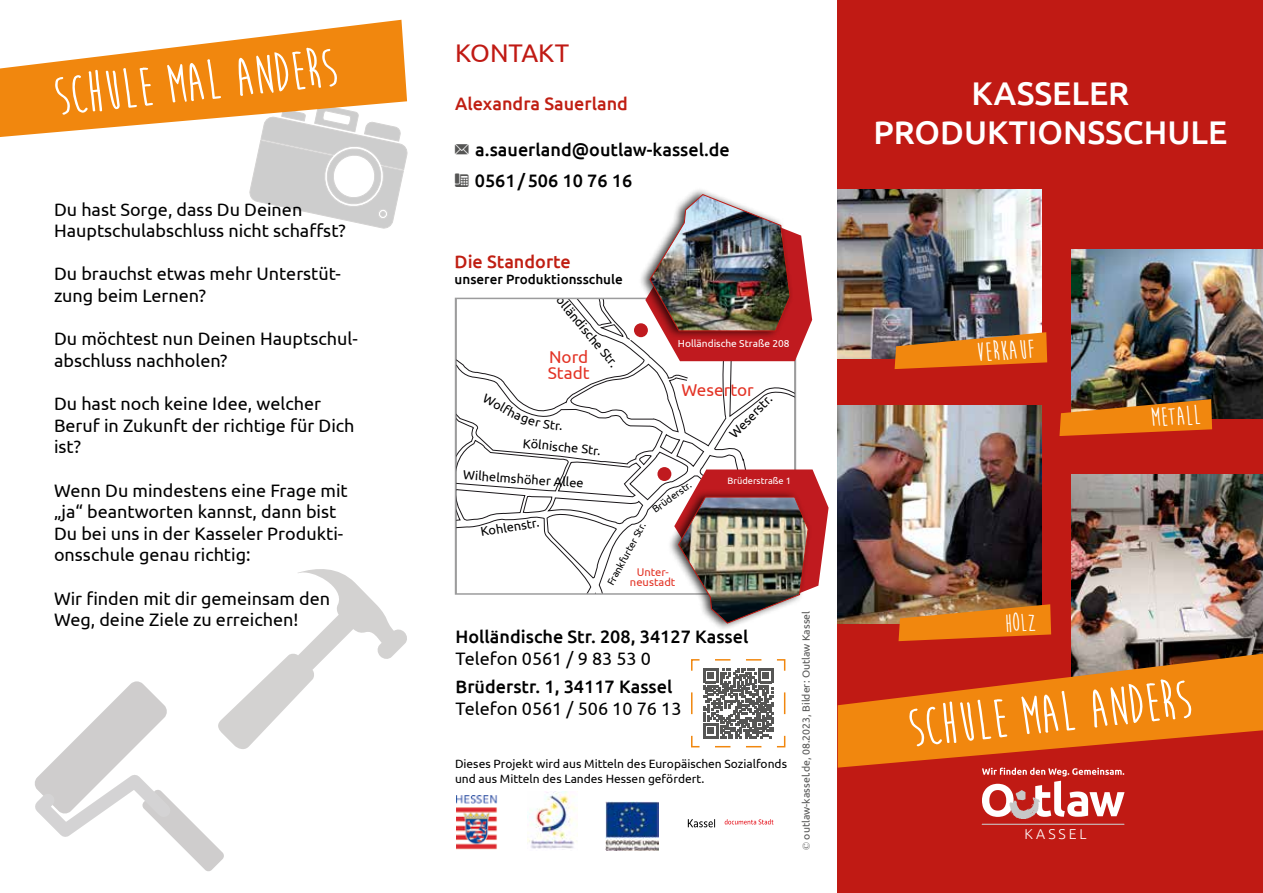
<style>
.page{position:relative;width:1263px;height:893px;background:#fff}
.page>*{position:absolute;margin:0;border:0;box-sizing:border-box;transform-origin:0 0}
.t1{font:700 55.5px "Moon Flower";color:#fff}
.t2{font:500 32.85px/39.5px "Ubuntu";color:#fff;text-align:center}
.t3{font:700 27px "Moon Flower";color:#fff}
.t4{font:25.5px "Ubuntu";color:#c01a14}
.t5{font:700 24px "Moon Flower";color:#fff}
.t6{font:18px/21.6px "Ubuntu";color:#000}
.t7{font:500 18px/30.6px "Ubuntu";color:#000}
.t8{font:500 18px "Ubuntu";color:#c01e12}
.t9{font:17.1px/16.2px "Ubuntu";color:#e33426}
.t10{font:300 14.1px "Ubuntu";letter-spacing:.2em;color:#fff}
.t11{font:500 13.5px "Ubuntu";color:#000}
.t12{font:12.9px "Ubuntu";color:#000}
.t13{font:12px/14.4px "Ubuntu";color:#000}
.t14{font:11.1px/10.6px "Ubuntu";color:#e33426;text-align:center}
.t15{font:10.5px "Ubuntu";color:#565655}
.t16{font:10.2px "Ubuntu";color:#fff}
.t17{font:10.05px "Ubuntu";color:#000}
.t18{font:9.3px "Ubuntu";color:#fff}
.s1{font-family:"Web Hosting Hub Glyphs";font-weight:400;font-size:13.5px;color:#565655}
.s2{font-family:"Times New Roman"}
.s3{font-size:27px}
</style>
<div class="page">
<svg style="left:249px;top:137px;width:159px;height:92px"></svg>
<div style="left:838px;top:0;width:425px;height:893px;background:#c01a14"></div>
<img style="left:1072px;top:475px;width:191px;height:179px">
<svg style="left:838px;top:654px;width:425px;height:114px;fill:#f1870e"></svg>
<svg style="left:0;top:20px;width:407px;height:117px;fill:#f1870e"></svg>
<hr style="left:982px;top:824px;width:142px;height:1px;background:#c7c7c7">
<img style="left:1016px;top:817px;width:15px;height:1px">
<svg style="left:982px;top:768px;width:142px;height:49px"></svg>
<img style="left:838px;top:189px;width:204px;height:169px">
<img style="left:1072px;top:250px;width:191px;height:169px">
<img style="left:838px;top:405px;width:204px;height:218px">
<svg style="left:895px;top:332px;width:152px;height:37px;background:#cd731e"></svg>
<svg style="left:1059px;top:399px;width:153px;height:37px;background:#cf6d15"></svg>
<svg style="left:898px;top:604px;width:153px;height:37px;background:#dd7b1c"></svg>
<div style="left:638px;top:188px;width:156px;height:152px;background:#000;opacity:.75"></div>
<img style="left:605px;top:801px;width:54px;height:49px">
<img style="left:528px;top:791px;width:50px;height:59px">
<img style="left:456px;top:795px;width:42px;height:55px">
<svg style="left:688px;top:819px;width:27px;height:8px"></svg>
<svg style="left:725px;top:819px;width:48px;height:5px"></svg>
<svg style="left:35px;top:569px;width:372px;height:303px"></svg>
<div style="left:667px;top:489px;width:144px;height:142px;background:#000;opacity:.75"></div>
<svg style="left:691px;top:659px;width:95px;height:89px"></svg>
<img style="left:455px;top:194px;width:373px;height:430px">
<h1 class="t1" style="left:51px;top:68px;width:286px;rotate:-6deg">SCHULE MAL ANDERS</h1>
<p class="t6" style="left:54px;top:198px;width:293px">Du hast Sorge, dass Du Deinen<br>Hauptschulabschluss nicht schaffst?</p>
<p class="t6" style="left:54px;top:263px;width:288px">Du brauchst etwas mehr Unterstüt&shy;zung beim Lernen?</p>
<p class="t6" style="left:54px;top:328px;width:305px">Du möchtest nun Deinen Hauptschul&shy;abschluss nachholen?</p>
<p class="t6" style="left:54px;top:392px;width:302px">Du hast noch keine Idee, welcher<br>Beruf in Zukunft der richtige für Dich ist?</p>
<p class="t6" style="left:54px;top:479px;width:295px">Wenn Du mindestens eine Frage mit „ja“ beantworten kannst, dann bist<br>Du bei uns in der Kasseler Produkti&shy;onsschule genau richtig:</p>
<p class="t6" style="left:54px;top:587px;width:278px">Wir finden mit dir gemeinsam den<br>Weg, deine Ziele zu erreichen!</p>
<h3 class="t4" style="left:455px;top:38px;width:116px">KONTAKT</h3>
<p class="t8" style="left:455px;top:93px;width:174px">Alexandra Sauerland</p>
<p class="t7" style="left:475px;top:134px;width:257px;text-indent:-20px"><span class="s1">EMAIL</span> a.sauerland@outlaw-kassel.de<br>0561/506 10 76 16</p>
<p class="t8" style="left:455px;top:250px;width:118px">Die Standorte</p>
<p class="t11" style="left:455px;top:271px;width:170px">unserer Produktionsschule</p>
<p class="t12" style="left:559px;top:286px;width:99px;rotate:50deg">Holländische Str.</p>
<p class="t9" style="left:548px;top:348px;width:43px">Nord<br>Stadt</p>
<p class="t12" style="left:524px;top:435px;width:80px;rotate:6deg">Kölnische Str.</p>
<p class="t12" style="left:464px;top:467px;width:122px;rotate:4deg">Wilhelmshöher Allee</p>
<p class="t16" style="left:678px;top:337px;width:113px">Holländische Straße 208</p>
<p class="t9" style="left:681px;top:381px;width:74px">Wesertor</p>
<p class="t12" style="left:726px;top:430px;width:57px;rotate:-45deg">Weserstr.</p>
<p class="t17" style="left:650px;top:505px;width:47px;rotate:-36deg">Brüderstr.</p>
<p class="t18" style="left:727px;top:475px;width:65px">Brüderstraße 1</p>
<p class="t12" style="left:479px;top:524px;width:61px;rotate:-10deg">Kohlenstr.</p>
<p class="t17" style="left:604px;top:581px;width:71px;rotate:-61deg">Frankfurter Str.</p>
<p class="t14" style="left:630px;top:566px;width:47px">Unter&shy;neustadt</p>
<p class="t7" style="left:456px;top:621px;width:294px">Holländische Str. 208, 34127 Kassel</p>
<p class="t6" style="left:456px;top:647px;width:197px">Telefon 0561 / 9 83 53 0</p>
<p class="t7" style="left:456px;top:671px;width:218px">Brüderstr. 1, 34117 Kassel</p>
<p class="t6" style="left:456px;top:697px;width:227px">Telefon 0561 / 506 10 76 13</p>
<p class="t13" style="left:455px;top:756px;width:333px">Dieses Projekt wird aus Mitteln des Europäischen Sozialfonds und aus Mitteln des Landes Hessen gefördert.</p>
<p class="t15" style="left:800px;top:850px;width:240px;rotate:-90deg"><span class="s2">©</span> outlaw-kassel.de, 08.2023, Bilder: Outlaw Kassel</p>
<h2 class="t2" style="left:873px;top:72px;width:356px">KASSELER<br>PRODUKTIONSSCHULE</h2>
<h3 class="t3" style="left:976px;top:338px;width:60px;rotate:-3deg">VERKAUF</h3>
<h3 class="t5" style="left:1004px;top:611px;width:33px;rotate:-3deg">H<span class="s3">O</span>L<span class="s3">Z</span></h3>
<h3 class="t3" style="left:1150px;top:404px;width:52px;rotate:-3deg">METALL</h3>
<h1 class="t1" style="left:905px;top:700px;width:286px;rotate:-6deg">SCHULE MAL ANDERS</h1>
<p class="t10" style="left:1024px;top:825px;width:64px">KASSEL</p>
</div>
